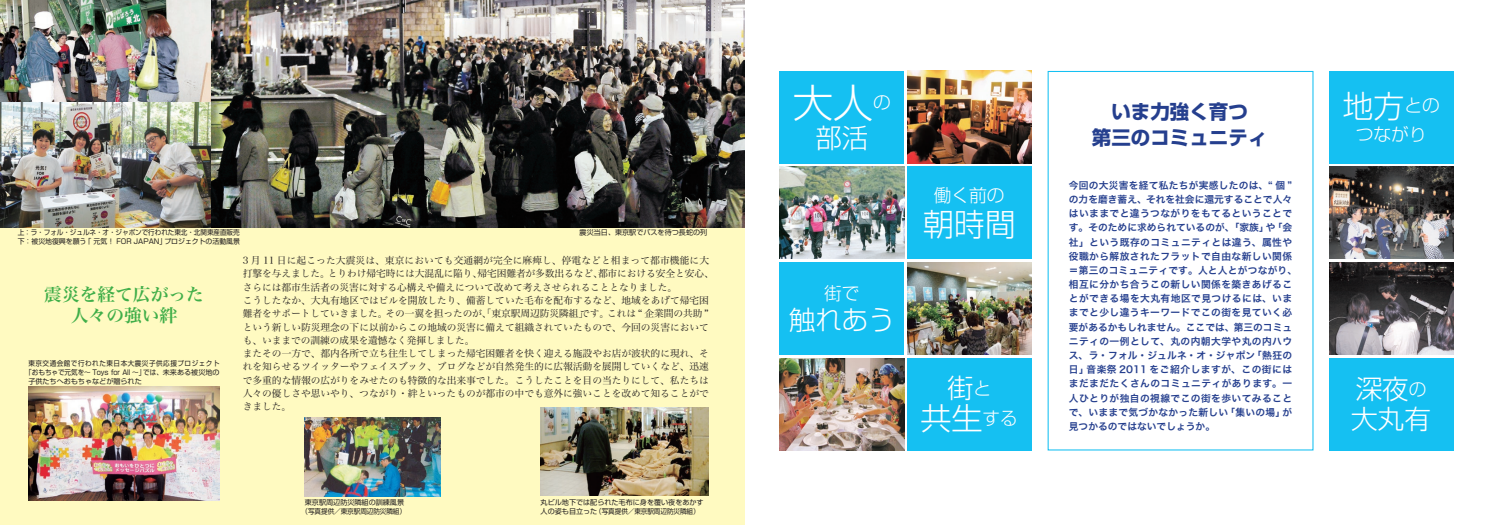
<style>
.page{position:relative;width:1489px;height:525px;background:#fff}
.page>*{position:absolute;margin:0;border:0;box-sizing:border-box;transform-origin:0 0}
.t1{font:300 39.88px "Shin Go";color:#fff}
.t2{font:300 31px "Shin Go";color:#fff}
.t3{font:300 26.62px/29.2px "Shin Go";color:#fff}
.t4{font:700 19.5px/26.6px "Shin Go";color:#253f8e;text-align:center}
.t5{font:17.75px/21.2px "Hira Min Pro W6 90 pv RKSJ H";color:#40ae49;text-align:center}
.t6{font:300 17.75px "Shin Go";color:#fff}
.t7{font:9.75px/13.2px "Hira Min Pro W3 90 pv RKSJ H";letter-spacing:-.005em;color:#231f20}
.t8{font:9.75px/14.1px "Hira Kaku Pro W6 90 pv RKSJ H";letter-spacing:.045em;color:#253f8e}
.t9{font:7.12px/8.9px "Shin Go";color:#231f20}
.t10{font:7.12px/8.9px "Shin Go";color:#231f20;scale:.93 1}
.t11{font:7.12px "Shin Go";letter-spacing:.075em;color:#231f20;scale:.93 1}
.s1{font-size:17.75px}
</style>
<div class="page">
<div style="left:780px;top:71px;width:124px;height:92px;background:#15c0f2"></div>
<img style="left:907px;top:71px;width:124px;height:92px">
<img style="left:780px;top:167px;width:124px;height:92px">
<div style="left:907px;top:167px;width:124px;height:92px;background:#15c0f2"></div>
<div style="left:780px;top:262px;width:124px;height:92px;background:#15c0f2"></div>
<img style="left:907px;top:262px;width:124px;height:92px">
<img style="left:780px;top:358px;width:124px;height:92px">
<div style="left:907px;top:358px;width:124px;height:92px;background:#15c0f2"></div>
<div style="left:1329px;top:71px;width:124px;height:92px;background:#15c0f2"></div>
<img style="left:1329px;top:167px;width:124px;height:92px">
<img style="left:1329px;top:262px;width:124px;height:92px">
<div style="left:1329px;top:358px;width:124px;height:92px;background:#15c0f2"></div>
<div style="left:0;top:0;width:744px;height:524px;background:#fffac1"></div>
<img style="left:540px;top:407px;width:168px;height:88px">
<img style="left:305px;top:417px;width:135px;height:79px">
<img style="left:0;top:102px;width:211px;height:125px">
<img style="left:0;top:0;width:211px;height:101px">
<img style="left:28px;top:386px;width:192px;height:114px">
<img style="left:211px;top:0;width:533px;height:227px">
<p class="t10" style="left:18px;top:227px;width:240px">上：ラ・フォル・ジュルネ・オ・ジャポンで行われた東北・北関東産直販売下：被災地復興を願う「 元気！ FOR JAPAN」プロジェクトの活動風景</p>
<p class="t9" style="left:579px;top:227px;width:129px">震災当日、東京駅でバスを待つ長蛇の列</p>
<h3 class="t5" style="left:44px;top:282px;width:161px">震災を経て広がった人々の強い絆</h3>
<p class="t11" style="left:28px;top:358px;width:207px">東京交通会館で行われた東日本大震災子供応援プロジェクト</p>
<p class="t10" style="left:25px;top:367px;width:211px">「おもちゃで元気を～ Toys for All ～」では、未来ある被災地の</p>
<p class="t9" style="left:28px;top:376px;width:115px">子供たちへおもちゃなどが贈られた</p>
<p class="t7" style="left:243px;top:253px;width:472px">3 月 11 日に起こった大震災は、東京においても交通網が完全に麻痺し、停電などと相まって都市機能に大打撃を与えました。とりわけ帰宅時には大混乱に陥り、帰宅困難者が多数出るなど、都市における安全と安心、さらには都市生活者の災害に対する心構えや備えについて改めて考えさせられることとなりました。<br>こうしたなか、大丸有地区ではビルを開放したり、備蓄していた毛布を配布するなど、地域をあげて帰宅困難者をサポートしていきました。その一翼を担ったのが、「東京駅周辺防災隣組」です。これは “ 企業間の共助 ”という新しい防災理念の下に以前からこの地域の災害に備えて組織されていたもので、今回の災害においても、いままでの訓練の成果を遺憾なく発揮しました。<br>またその一方で、都内各所で立ち往生してしまった帰宅困難者を快く迎える施設やお店が波状的に現れ、それを知らせるツイッターやフェイスブック、ブログなどが自然発生的に広報活動を展開していくなど、迅速で多重的な情報の広がりをみせたのも特徴的な出来事でした。こうしたことを目の当たりにして、私たちは人々の優しさや思いやり、つながり・絆といったものが都市の中でも意外に強いことを改めて知ることができました。</p>
<p class="t9" style="left:301px;top:497px;width:106px;text-align:center">東京駅周辺防災隣組の訓練風景（写真提供／東京駅周辺防災隣組）</p>
<p class="t9" style="left:540px;top:497px;width:164px">丸ビル地下では配られた毛布に身を覆い夜をあかす人の姿も目立った（写真提供／東京駅周辺防災隣組）</p>
<h1 class="t1" style="left:793px;top:77px;width:81px">大人</h1>
<h3 class="t6" style="left:873px;top:91px;width:19px">の</h3>
<h3 class="t3" style="left:815px;top:122px;width:55px">部活</h3>
<h3 class="t6" style="left:824px;top:282px;width:37px">街で</h3>
<h3 class="t3" style="left:788px;top:304px;width:108px">触れあう</h3>
<h3 class="t6" style="left:933px;top:183px;width:72px">働く前の</h3>
<h2 class="t2" style="left:922px;top:204px;width:95px">朝時間</h2>
<h3 class="t3" style="left:947px;top:372px;width:46px">街<span class="s1">と</span></h3>
<h2 class="t2" style="left:920px;top:398px;width:99px">共生<sup>する</sup></h2>
<h3 class="t4" style="left:1091px;top:97px;width:177px">いま力強く育つ<br>第三のコミュニティ</h3>
<p class="t8" style="left:1068px;top:177px;width:230px">今回の大災害を経て私たちが実感したのは、“ 個 ”の力を磨き蓄え、それを社会に還元することで人々はいままでと違うつながりをもてるということです。そのために求められているのが、「家族」や「会社」という既存のコミュニティとは違う、属性や役職から解放されたフラットで自由な新しい関係＝第三のコミュニティです。人と人とがつながり、相互に分かち合うこの新しい関係を築きあげることができる場を大丸有地区で見つけるには、いままでと少し違うキーワードでこの街を見ていく必要があるかもしれません。ここでは、第三のコミュニティの一例として、丸の内朝大学や丸の内ハウス、ラ・フォル・ジュルネ・オ・ジャポン「熱狂の日」音楽祭 2011 をご紹介しますが、この街にはまだまだたくさんのコミュニティがあります。一人ひとりが独自の視線でこの街を歩いてみることで、いままで気づかなかった新しい「集いの場」が見つかるのではないでしょうか。</p>
<h2 class="t2" style="left:1342px;top:86px;width:99px">地方<sup>との</sup></h2>
<h3 class="t6" style="left:1355px;top:123px;width:72px">つながり</h3>
<h3 class="t3" style="left:1351px;top:373px;width:81px">深夜<span class="s1">の</span>大丸有</h3>
</div>
